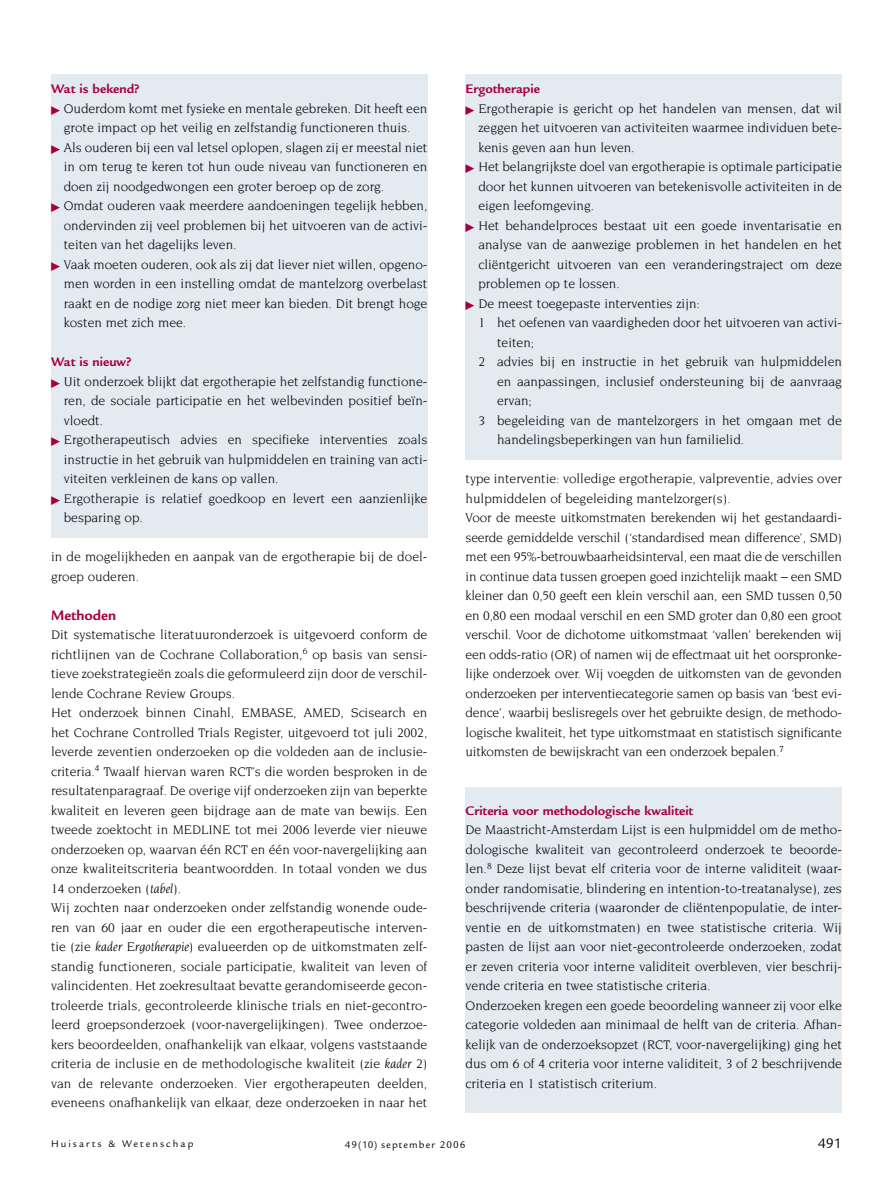
<style>
.page{position:relative;width:893px;height:1191px;background:#fff}
.page>*{position:absolute;margin:0;border:0;box-sizing:border-box;transform-origin:0 0}
.Kop1{font:700 15px "Legacy Sans";color:#a40041}
.t1{font:15px "Legacy Sans";color:#000}
.Blok{font:13.5px/19.5px "Novarese";color:#000;text-align:justify}
.Blokkop{font:700 13.5px "Legacy Sans";color:#a40041}
.t2{font:10.5px "Legacy Sans";letter-spacing:.19em;color:#000}
.t3{font:10.5px "Legacy Sans";letter-spacing:.1em;color:#000}
.s1{font-style:italic}
</style>
<div class="page">
<div style="left:51px;top:74px;width:376px;height:464px;background:#e4ebf0"></div>
<div style="left:466px;top:74px;width:376px;height:386px;background:#e4ebf0"></div>
<div style="left:466px;top:787px;width:376px;height:325px;background:#e4ebf0"></div>
<p class="Blokkop" style="left:51px;top:81px;width:90px">Wat is bekend?</p>
<p class="Blok" style="left:64px;top:98px;width:365px">Ouderdom komt met fysieke en mentale gebreken. Dit heeft een grote impact op het veilig en zelfstandig functioneren thuis.</p>
<p class="Blok" style="left:64px;top:137px;width:365px">Als ouderen bij een val letsel oplopen, slagen zij er meestal niet in om terug te keren tot hun oude niveau van functioneren en doen zij noodgedwongen een groter beroep op de zorg.</p>
<p class="Blok" style="left:64px;top:196px;width:365px">Omdat ouderen vaak meerdere aandoeningen tegelijk hebben, ondervinden zij veel problemen bij het uitvoeren van de activi&shy;teiten van het dagelijks leven.</p>
<p class="Blok" style="left:64px;top:254px;width:365px">Vaak moeten ouderen, ook als zij dat liever niet willen, opgeno&shy;men worden in een instelling omdat de mantelzorg overbelast raakt en de nodige zorg niet meer kan bieden. Dit brengt hoge kosten met zich mee.</p>
<p class="Blokkop" style="left:51px;top:354px;width:82px">Wat is nieuw?</p>
<p class="Blok" style="left:64px;top:371px;width:365px">Uit onderzoek blijkt dat ergotherapie het zelfstandig functione&shy;ren, de sociale participatie en het welbevinden positief beïn&shy;vloedt.</p>
<p class="Blok" style="left:64px;top:430px;width:365px">Ergotherapeutisch advies en specifieke interventies zoals instructie in het gebruik van hulpmiddelen en training van acti&shy;viteiten verkleinen de kans op vallen.</p>
<p class="Blok" style="left:64px;top:488px;width:365px">Ergotherapie is relatief goedkoop en levert een aanzienlijke besparing op.</p>
<p class="Blok" style="left:51px;top:547px;width:378px">in de mogelijkheden en aanpak van de ergotherapie bij de doel&shy;groep ouderen.</p>
<p class="Kop1" style="left:51px;top:606px;width:67px">Methoden</p>
<p class="Blok" style="left:51px;top:625px;width:378px">Dit systematische literatuuronderzoek is uitgevoerd conform de richtlijnen van de Cochrane Collaboration,<sup>6</sup> op basis van sensi&shy;tieve zoekstrategieën zoals die geformuleerd zijn door de verschil&shy;lende Cochrane Review Groups.</p>
<p class="Blok" style="left:51px;top:703px;width:378px">Het onderzoek binnen Cinahl, EMBASE, AMED, Scisearch en het Cochrane Controlled Trials Register, uitgevoerd tot juli 2002, leverde zeventien onderzoeken op die voldeden aan de inclusie&shy;criteria.<sup>4</sup> Twaalf hiervan waren RCT’s die worden besproken in de resultatenparagraaf. De overige vijf onderzoeken zijn van beperkte kwaliteit en leveren geen bijdrage aan de mate van bewijs. Een tweede zoektocht in MEDLINE tot mei 2006 leverde vier nieuwe onderzoeken op, waarvan één RCT en één voor-navergelijking aan onze kwaliteitscriteria beantwoordden. In totaal vonden we dus 14 onderzoeken (<span class="s1">tabel</span>).</p>
<p class="Blok" style="left:51px;top:898px;width:378px">Wij zochten naar onderzoeken onder zelfstandig wonende oude&shy;ren van 60 jaar en ouder die een ergotherapeutische interven&shy;tie (zie <span class="s1">kader Ergotherapie</span>) evalueerden op de uitkomstmaten zelf&shy;standig functioneren, sociale participatie, kwaliteit van leven of valincidenten. Het zoekresultaat bevatte gerandomiseerde gecon&shy;troleerde trials, gecontroleerde klinische trials en niet-gecontro&shy;leerd groepsonderzoek (voor-navergelijkingen). Twee onderzoe&shy;kers beoordeelden, onafhankelijk van elkaar, volgens vaststaande criteria de inclusie en de methodologische kwaliteit (zie <span class="s1">kader 2</span>) van de relevante onderzoeken. Vier ergotherapeuten deelden, eveneens onafhankelijk van elkaar, deze onderzoeken in naar het</p>
<p class="Blokkop" style="left:466px;top:81px;width:76px">Ergotherapie</p>
<p class="Blok" style="left:478px;top:98px;width:365px">Ergotherapie is gericht op het handelen van mensen, dat wil zeggen het uitvoeren van activiteiten waarmee individuen bete&shy;kenis geven aan hun leven.</p>
<p class="Blok" style="left:478px;top:157px;width:365px">Het belangrijkste doel van ergotherapie is optimale participatie door het kunnen uitvoeren van betekenisvolle activiteiten in de eigen leefomgeving.</p>
<p class="Blok" style="left:478px;top:215px;width:365px">Het behandelproces bestaat uit een goede inventarisatie en analyse van de aanwezige problemen in het handelen en het cliëntgericht uitvoeren van een veranderingstraject om deze problemen op te lossen.</p>
<p class="Blok" style="left:478px;top:293px;width:223px">De meest toegepaste interventies zijn:</p>
<p class="Blok" style="left:497px;top:313px;width:346px;text-indent:-19px">1 het oefenen van vaardigheden door het uitvoeren van activi&shy;teiten;</p>
<p class="Blok" style="left:497px;top:352px;width:346px;text-indent:-19px">2 advies bij en instructie in het gebruik van hulpmiddelen en aanpassingen, inclusief ondersteuning bij de aanvraag ervan;</p>
<p class="Blok" style="left:497px;top:410px;width:346px;text-indent:-19px">3 begeleiding van de mantelzorgers in het omgaan met de handelingsbeperkingen van hun familielid.</p>
<p class="Blok" style="left:466px;top:469px;width:378px">type interventie: volledige ergotherapie, valpreventie, advies over hulpmiddelen of begeleiding mantelzorger(s).</p>
<p class="Blok" style="left:466px;top:508px;width:378px">Voor de meeste uitkomstmaten berekenden wij het gestandaardi&shy;seerde gemiddelde verschil (‘standardised mean difference’, SMD) met een 95%-betrouwbaarheidsinterval, een maat die de verschillen in continue data tussen groepen goed inzichtelijk maakt – een SMD kleiner dan 0,50 geeft een klein verschil aan, een SMD tussen 0,50 en 0,80 een modaal verschil en een SMD groter dan 0,80 een groot verschil. Voor de dichotome uitkomstmaat ‘vallen’ berekenden wij een odds-ratio (OR) of namen wij de effectmaat uit het oorspronke&shy;lijke onderzoek over. Wij voegden de uitkomsten van de gevonden onderzoeken per interventiecategorie samen op basis van ‘best evi&shy;dence’, waarbij beslisregels over het gebruikte design, de methodo&shy;logische kwaliteit, het type uitkomstmaat en statistisch significante uitkomsten de bewijskracht van een onderzoek bepalen.<sup>7</sup></p>
<p class="Blokkop" style="left:466px;top:802px;width:229px">Criteria voor methodologische kwaliteit</p>
<p class="Blok" style="left:466px;top:820px;width:378px">De Maastricht-Amsterdam Lijst is een hulpmiddel om de metho&shy;dologische kwaliteit van gecontroleerd onderzoek te beoorde&shy;len.<sup>8</sup> Deze lijst bevat elf criteria voor de interne validiteit (waar&shy;onder randomisatie, blindering en intention-to-treatanalyse), zes beschrijvende criteria (waaronder de cliëntenpopulatie, de inter&shy;ventie en de uitkomstmaten) en twee statistische criteria. Wij pasten de lijst aan voor niet-gecontroleerde onderzoeken, zodat er zeven criteria voor interne validiteit overbleven, vier beschrij&shy;vende criteria en twee statistische criteria.</p>
<p class="Blok" style="left:466px;top:995px;width:378px">Onderzoeken kregen een goede beoordeling wanneer zij voor elke categorie voldeden aan minimaal de helft van de criteria. Afhan&shy;kelijk van de onderzoeksopzet (RCT, voor-navergelijking) ging het dus om 6 of 4 criteria voor interne validiteit, 3 of 2 beschrijvende criteria en 1 statistisch criterium.</p>
<p class="t2" style="left:51px;top:1138px;width:144px">Huisarts &amp; Wetenschap</p>
<p class="t3" style="left:345px;top:1138px;width:122px">49(10) september 2006</p>
<p class="t1" style="left:818px;top:1134px;width:26px">491</p>
</div>
